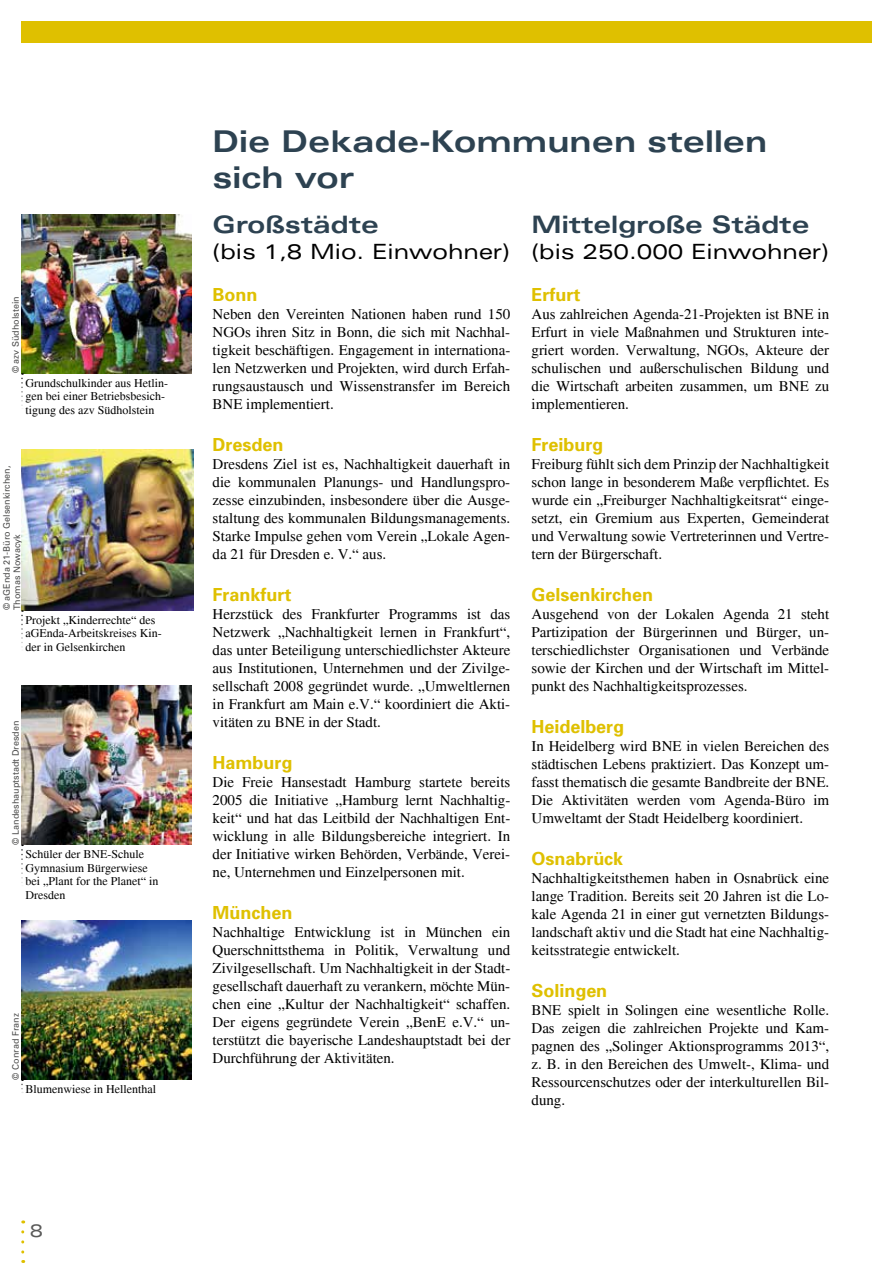
<style>
.page{position:relative;width:893px;height:1263px;background:#fff}
.page>*{position:absolute;margin:0;border:0;box-sizing:border-box;transform-origin:0 0}
.t1{font:700 expanded 30px/36px "Univers";color:#2d4251}
.t2{font:700 expanded 24px "Univers";color:#2d4251}
.t3{font:expanded 21px "Univers";color:#000}
.t4{font:700 18px "Univers";color:#dfc000}
.t5{font:expanded 18px "Univers";color:#5a5a59}
.t6{font:15px/18px "Times";color:#000;text-align:justify}
.t7{font:12px/13.5px "Times";color:#000}
.t8{font:9px/10.5px "Univers";color:#4d4d4c}
</style>
<div class="page">
<div style="left:21px;top:21px;width:851px;height:22px;background:#dfc000"></div>
<svg style="left:21px;top:1232px;width:3px;height:31px"></svg>
<img style="left:21px;top:685px;width:170px;height:159px">
<svg style="left:21px;top:844px;width:2px;height:39px"></svg>
<svg style="left:21px;top:1079px;width:2px;height:14px"></svg>
<img style="left:21px;top:449px;width:172px;height:161px">
<svg style="left:21px;top:610px;width:2px;height:38px"></svg>
<img style="left:21px;top:214px;width:170px;height:159px">
<svg style="left:21px;top:373px;width:2px;height:36px"></svg>
<img style="left:21px;top:920px;width:170px;height:159px">
<p class="t8" style="left:11px;top:373px;width:79px;rotate:-90deg">© azv Südholstein</p>
<p class="t7" style="left:25px;top:376px;width:144px">Grundschulkinder aus Hetlin&shy;gen bei einer Betriebsbesich&shy;tigung des azv Südholstein</p>
<p class="t8" style="left:1px;top:610px;width:146px;rotate:-90deg">© aGEnda 21-Büro Gelsenkirchen,<br>Thomas Nowacyk</p>
<p class="t7" style="left:25px;top:613px;width:138px">Projekt „Kinderrechte“ des aGEnda-Arbeitskreises Kin&shy;der in Gelsenkirchen</p>
<p class="t8" style="left:11px;top:844px;width:125px;rotate:-90deg">© Landeshauptstadt Dresden</p>
<p class="t7" style="left:25px;top:847px;width:134px">Schüler der BNE-Schule<br>Gymnasium Bürgerwiese bei „Plant for the Planet“ in<br>Dresden</p>
<p class="t8" style="left:11px;top:1080px;width:68px;rotate:-90deg">© Conrad Franz</p>
<p class="t7" style="left:25px;top:1082px;width:132px">Blumenwiese in Hellenthal</p>
<h1 class="t1" style="left:213px;top:123px;width:556px">Die Dekade-Kommunen stellen sich vor</h1>
<h2 class="t2" style="left:213px;top:211px;width:168px">Großstädte</h2>
<h3 class="t3" style="left:213px;top:239px;width:299px">(bis 1,8 Mio. Einwohner)</h3>
<p class="t4" style="left:213px;top:283px;width:46px">Bonn</p>
<p class="t6" style="left:213px;top:305px;width:299px">Neben den Vereinten Nationen haben rund 150<br>NGOs ihren Sitz in Bonn, die sich mit Nachhal&shy;tigkeit beschäftigen. Engagement in internationa&shy;len Netzwerken und Projekten, wird durch Erfah&shy;rungsaustausch und Wissenstransfer im Bereich BNE implementiert.</p>
<p class="t4" style="left:213px;top:433px;width:72px">Dresden</p>
<p class="t6" style="left:213px;top:455px;width:299px">Dresdens Ziel ist es, Nachhaltigkeit dauerhaft in die kommunalen Planungs- und Handlungspro&shy;zesse einzubinden, insbesondere über die Ausge&shy;staltung des kommunalen Bildungsmanagements.<br>Starke Impulse gehen vom Verein „Lokale Agen&shy;da 21 für Dresden e. V.“ aus.</p>
<p class="t4" style="left:213px;top:583px;width:80px">Frankfurt</p>
<p class="t6" style="left:213px;top:605px;width:299px">Herzstück des Frankfurter Programms ist das Netzwerk „Nachhaltigkeit lernen in Frankfurt“, das unter Beteiligung unterschiedlichster Akteure aus Institutionen, Unternehmen und der Zivilge&shy;sellschaft 2008 gegründet wurde. „Umweltlernen in Frankfurt am Main e.V.“ koordiniert die Akti&shy;vitäten zu BNE in der Stadt.</p>
<p class="t4" style="left:213px;top:751px;width:81px">Hamburg</p>
<p class="t6" style="left:213px;top:773px;width:299px">Die Freie Hansestadt Hamburg startete bereits 2005 die Initiative „Hamburg lernt Nachhaltig&shy;keit“ und hat das Leitbild der Nachhaltigen Ent&shy;wicklung in alle Bildungsbereiche integriert. In der Initiative wirken Behörden, Verbände, Verei&shy;ne, Unternehmen und Einzelpersonen mit.</p>
<p class="t4" style="left:213px;top:901px;width:81px">München</p>
<p class="t6" style="left:213px;top:923px;width:299px">Nachhaltige Entwicklung ist in München ein Querschnittsthema in Politik, Verwaltung und Zivilgesellschaft. Um Nachhaltigkeit in der Stadt&shy;gesellschaft dauerhaft zu verankern, möchte Mün&shy;chen eine „Kultur der Nachhaltigkeit“ schaffen.<br>Der eigens gegründete Verein „BenE e.V.“ un&shy;terstützt die bayerische Landeshauptstadt bei der Durchführung der Aktivitäten.</p>
<h2 class="t2" style="left:531px;top:211px;width:279px">Mittelgroße Städte</h2>
<h3 class="t3" style="left:531px;top:239px;width:299px">(bis 250.000 Einwohner)</h3>
<p class="t4" style="left:531px;top:283px;width:50px">Erfurt</p>
<p class="t6" style="left:531px;top:305px;width:299px">Aus zahlreichen Agenda-21-Projekten ist BNE in Erfurt in viele Maßnahmen und Strukturen inte&shy;griert worden. Verwaltung, NGOs, Akteure der schulischen und außerschulischen Bildung und die Wirtschaft arbeiten zusammen, um BNE zu implementieren.</p>
<p class="t4" style="left:531px;top:433px;width:73px">Freiburg</p>
<p class="t6" style="left:531px;top:455px;width:299px">Freiburg fühlt sich dem Prinzip der Nachhaltigkeit schon lange in besonderem Maße verpflichtet. Es wurde ein „Freiburger Nachhaltigkeitsrat“ einge&shy;setzt, ein Gremium aus Experten, Gemeinderat und Verwaltung sowie Vertreterinnen und Vertre&shy;tern der Bürgerschaft.</p>
<p class="t4" style="left:531px;top:583px;width:123px">Gelsenkirchen</p>
<p class="t6" style="left:531px;top:605px;width:299px">Ausgehend von der Lokalen Agenda 21 steht Partizipation der Bürgerinnen und Bürger, un&shy;terschiedlichster Organisationen und Verbände sowie der Kirchen und der Wirtschaft im Mittel&shy;punkt des Nachhaltigkeitsprozesses.</p>
<p class="t4" style="left:531px;top:715px;width:94px">Heidelberg</p>
<p class="t6" style="left:531px;top:737px;width:299px">In Heidelberg wird BNE in vielen Bereichen des städtischen Lebens praktiziert. Das Konzept um&shy;fasst thematisch die gesamte Bandbreite der BNE.<br>Die Aktivitäten werden vom Agenda-Büro im Umweltamt der Stadt Heidelberg koordiniert.</p>
<p class="t4" style="left:531px;top:847px;width:93px">Osnabrück</p>
<p class="t6" style="left:531px;top:869px;width:299px">Nachhaltigkeitsthemen haben in Osnabrück eine lange Tradition. Bereits seit 20 Jahren ist die Lo&shy;kale Agenda 21 in einer gut vernetzten Bildungs&shy;landschaft aktiv und die Stadt hat eine Nachhaltig&shy;keitsstrategie entwickelt.</p>
<p class="t4" style="left:531px;top:979px;width:77px">Solingen</p>
<p class="t6" style="left:531px;top:1001px;width:299px">BNE spielt in Solingen eine wesentliche Rolle.<br>Das zeigen die zahlreichen Projekte und Kam&shy;pagnen des „Solinger Aktionsprogramms 2013“, z. B. in den Bereichen des Umwelt-, Klima- und Ressourcenschutzes oder der interkulturellen Bil&shy;dung.</p>
<p class="t5" style="left:30px;top:1220px;width:15px">8</p>
</div>
